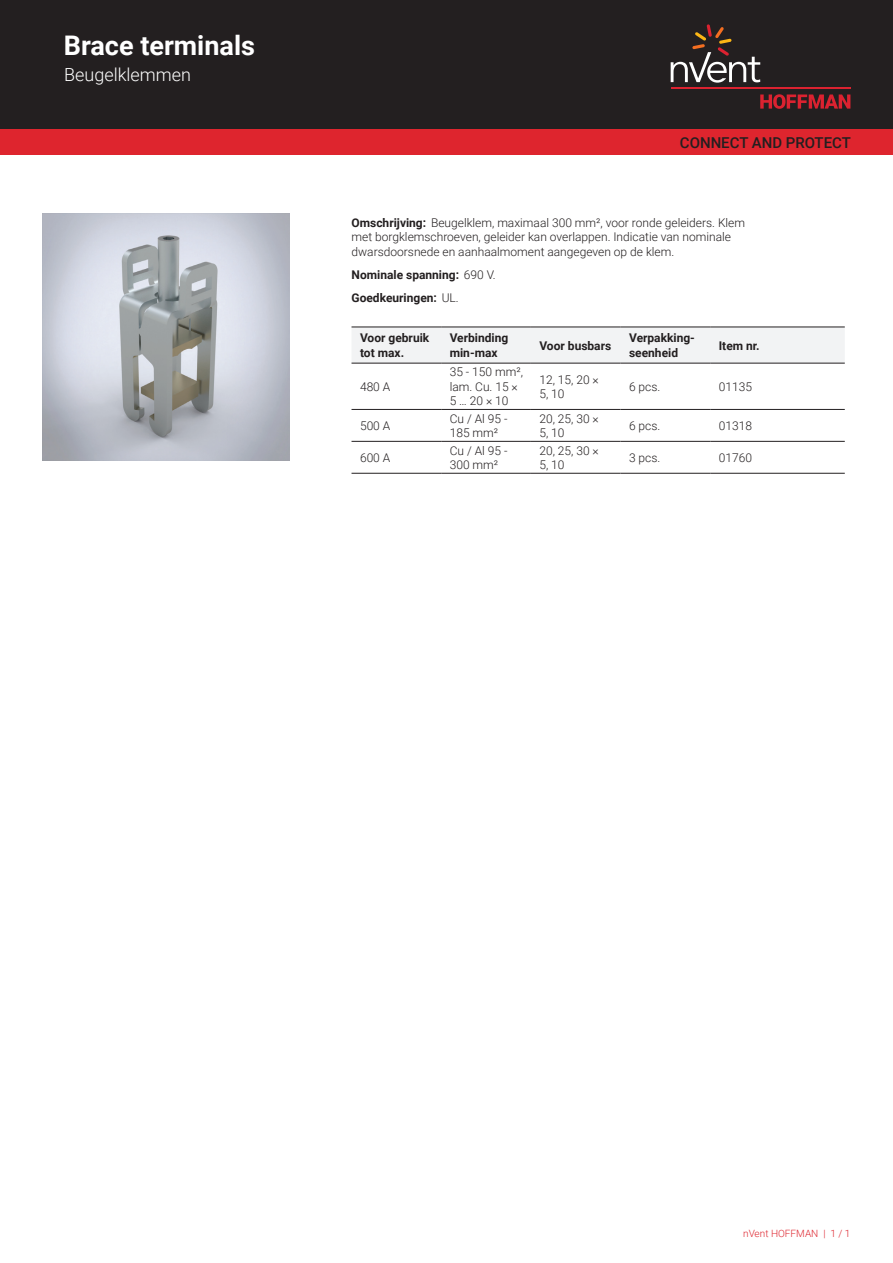
<style>
.page{position:relative;width:893px;height:1263px;background:#fff}
.page>*{position:absolute;margin:0;border:0;box-sizing:border-box;transform-origin:0 0}
.t1{font:700 27px "Roboto";color:#fff}
.t2{font:300 18px "Roboto";color:#fff}
.t3{font:500 15px "Roboto";color:#231f20}
.t4{font:300 12px/14.4px "Roboto";color:#231f20}
.t5{font:700 12px/14.4px "Roboto";color:#231f20}
.t6{font:300 10.05px "Roboto";color:#de252e}
.s1{font-weight:700}
.s2{font-weight:300}
</style>
<div class="page">
<div style="left:0;top:0;width:893px;height:129px;background:#231f20"></div>
<svg style="left:760px;top:94px;width:90px;height:15px"></svg>
<hr style="left:671px;top:88px;width:179px;height:1px;background:#db2230">
<svg style="left:671px;top:24px;width:89px;height:59px"></svg>
<div style="left:0;top:129px;width:893px;height:26px;background:#de252e"></div>
<div style="left:351px;top:328px;width:494px;height:35px;background:#f2f3f4"></div>
<hr style="left:351px;top:327px;width:90px;height:1px;background:#231f20">
<hr style="left:441px;top:327px;width:90px;height:1px;background:#231f20">
<hr style="left:531px;top:327px;width:90px;height:1px;background:#231f20">
<hr style="left:621px;top:327px;width:89px;height:1px;background:#231f20">
<hr style="left:710px;top:327px;width:135px;height:1px;background:#231f20">
<hr style="left:351px;top:409px;width:90px;height:1px;background:#231f20">
<hr style="left:441px;top:409px;width:90px;height:1px;background:#231f20">
<hr style="left:531px;top:409px;width:90px;height:1px;background:#231f20">
<hr style="left:621px;top:409px;width:89px;height:1px;background:#231f20">
<hr style="left:710px;top:409px;width:135px;height:1px;background:#231f20">
<hr style="left:351px;top:441px;width:90px;height:1px;background:#231f20">
<hr style="left:441px;top:441px;width:90px;height:1px;background:#231f20">
<hr style="left:531px;top:441px;width:90px;height:1px;background:#231f20">
<hr style="left:621px;top:441px;width:89px;height:1px;background:#231f20">
<hr style="left:710px;top:441px;width:135px;height:1px;background:#231f20">
<hr style="left:351px;top:473px;width:90px;height:1px;background:#231f20">
<hr style="left:441px;top:473px;width:90px;height:1px;background:#231f20">
<hr style="left:531px;top:473px;width:90px;height:1px;background:#231f20">
<hr style="left:621px;top:473px;width:89px;height:1px;background:#231f20">
<hr style="left:710px;top:473px;width:135px;height:1px;background:#231f20">
<hr style="left:351px;top:363px;width:90px;height:1px;background:#231f20">
<hr style="left:441px;top:363px;width:90px;height:1px;background:#231f20">
<hr style="left:531px;top:363px;width:90px;height:1px;background:#231f20">
<hr style="left:621px;top:363px;width:89px;height:1px;background:#231f20">
<hr style="left:710px;top:363px;width:135px;height:1px;background:#231f20">
<img style="left:43px;top:213px;width:246px;height:247px">
<h1 class="t1" style="left:64px;top:27px;width:193px">Brace terminals</h1>
<h2 class="t2" style="left:64px;top:62px;width:128px">Beugelklemmen</h2>
<p class="t3" style="left:680px;top:132px;width:173px">CONNECT AND PROTECT</p>
<p class="t4" style="left:351px;top:215px;width:395px"><span class="s1">Omschrijving:</span> Beugelklem, maximaal 300 mm², voor ronde geleiders. Klem met borgklemschroeven, geleider kan overlappen. Indicatie van nominale dwarsdoorsnede en aanhaalmoment aangegeven op de klem.</p>
<p class="t5" style="left:351px;top:262px;width:146px;line-height:23px">Nominale spanning: <span class="s2">690 V.<br></span>Goedkeuringen: <span class="s2">UL.</span></p>
<p class="t5" style="left:360px;top:330px;width:71px">Voor gebruik tot max.</p>
<p class="t5" style="left:450px;top:330px;width:60px">Verbinding min-max</p>
<p class="t5" style="left:539px;top:338px;width:73px">Voor busbars</p>
<p class="t5" style="left:629px;top:330px;width:67px">Verpakking&shy;seenheid</p>
<p class="t5" style="left:719px;top:338px;width:42px">Item nr.</p>
<p class="t4" style="left:360px;top:379px;width:32px">480 A</p>
<p class="t4" style="left:450px;top:364px;width:75px">35 - 150 mm², lam. Cu. 15 ×<br>5 … 20 × 10</p>
<p class="t4" style="left:539px;top:372px;width:61px">12, 15, 20 ×<br>5, 10</p>
<p class="t4" style="left:629px;top:379px;width:33px">6 pcs.</p>
<p class="t4" style="left:719px;top:379px;width:35px">01135</p>
<p class="t4" style="left:360px;top:418px;width:32px">500 A</p>
<p class="t4" style="left:450px;top:411px;width:59px">Cu / Al 95 -<br>185 mm²</p>
<p class="t4" style="left:539px;top:411px;width:61px">20, 25, 30 ×<br>5, 10</p>
<p class="t4" style="left:629px;top:418px;width:33px">6 pcs.</p>
<p class="t4" style="left:719px;top:418px;width:35px">01318</p>
<p class="t4" style="left:360px;top:450px;width:32px">600 A</p>
<p class="t4" style="left:450px;top:443px;width:59px">Cu / Al 95 -<br>300 mm²</p>
<p class="t4" style="left:539px;top:443px;width:61px">20, 25, 30 ×<br>5, 10</p>
<p class="t4" style="left:629px;top:450px;width:33px">3 pcs.</p>
<p class="t4" style="left:719px;top:450px;width:35px">01760</p>
<p class="t6" style="left:743px;top:1226px;width:109px">nVent HOFFMAN | 1 / 1</p>
</div>
